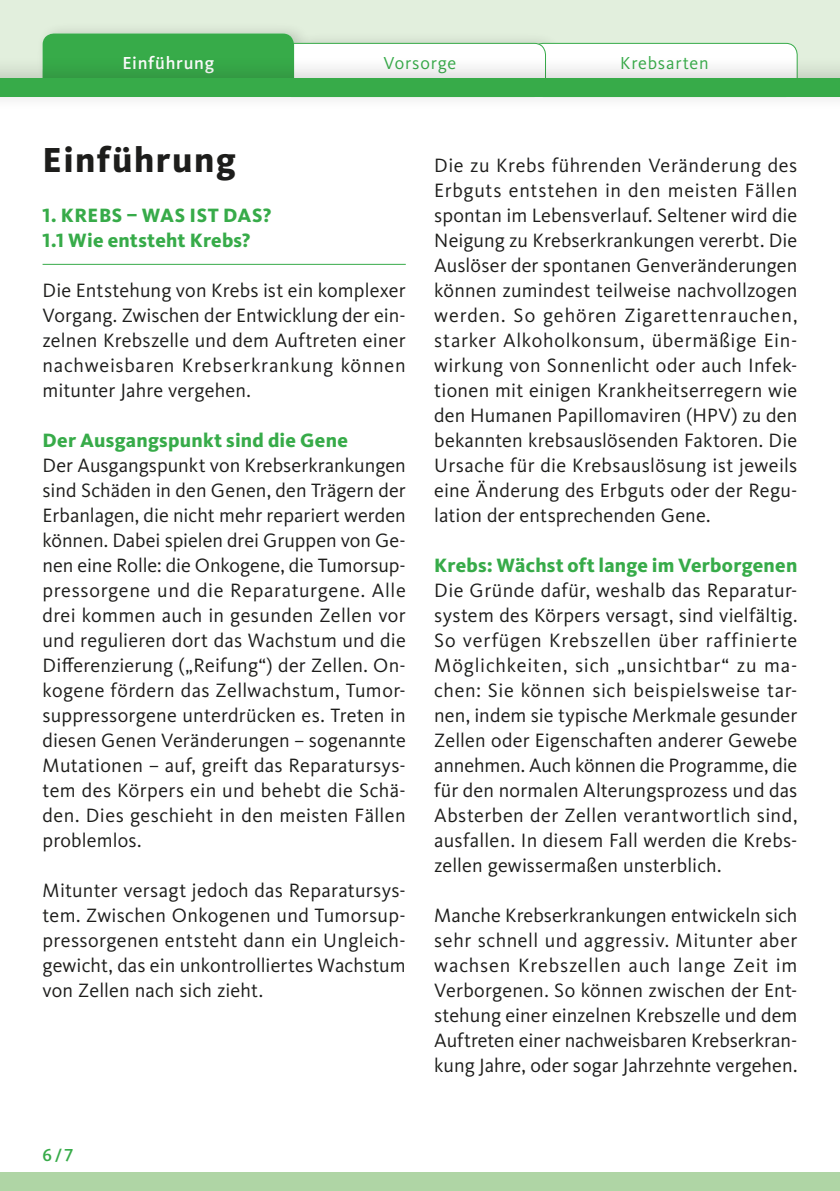
<style>
.page{position:relative;width:840px;height:1191px;background:#fff}
.page>*{position:absolute;margin:0;border:0;box-sizing:border-box;transform-origin:0 0}
.t1{font:800 36px "Kievit Pro";letter-spacing:.045em;color:#1d1d1b}
.t2{font:20px/25px "Kievit Pro";letter-spacing:.01em;color:#1d1d1b;text-align:justify}
.t3{font:800 20px/25px "Kievit Pro";letter-spacing:.015em;color:#37ab49}
.t4{font:18px "Kievit Pro";letter-spacing:.045em;color:#37ab49}
.t5{font:500 18px "Kievit Pro";letter-spacing:.04em;color:#fff}
.t6{font:500 18px "Kievit Pro";color:#37ab49}
</style>
<div class="page">
<div style="left:0;top:0;width:839px;height:78px;background:#e2efdd"></div>
<div style="left:0;top:1172px;width:839px;height:19px;background:#afd5a5"></div>
<div style="left:287px;top:32px;width:276px;height:59px;background:#1d1d1b;opacity:.2"></div>
<div style="left:531px;top:43px;width:265px;height:54px;background:#fff;border-radius:11px"></div>
<div style="left:531px;top:43px;width:266px;height:54px;border:1px solid #37ab49;border-radius:11px"></div>
<div style="left:36px;top:21px;width:276px;height:71px;background:#1d1d1b;opacity:.2"></div>
<hr style="left:43px;top:264px;width:362px;height:1px;background:#37ab49">
<div style="left:280px;top:43px;width:265px;height:54px;background:#fff;border-radius:11px"></div>
<div style="left:280px;top:43px;width:265px;height:54px;border:1px solid #37ab49;border-radius:11px"></div>
<div style="left:43px;top:33px;width:251px;height:64px;background:#37ab49;border-radius:11px"></div>
<div style="left:0;top:55px;width:839px;height:56px;background:#1d1d1b;opacity:.2"></div>
<div style="left:0;top:78px;width:839px;height:19px;background:#37ab49"></div>
<p class="t5" style="left:122px;top:52px;width:93px">Einführung</p>
<p class="t4" style="left:383px;top:52px;width:74px">Vorsorge</p>
<p class="t4" style="left:620px;top:52px;width:90px">Krebsarten</p>
<h1 class="t1" style="left:43px;top:138px;width:195px">Einführung</h1>
<p class="t3" style="left:43px;top:203px;width:230px">1. KREBS – WAS IST DAS?<br>1.1 Wie entsteht Krebs?</p>
<p class="t2" style="left:43px;top:278px;width:364px">Die Entstehung von Krebs ist ein komplexer Vorgang. Zwischen der Entwicklung der ein&shy;zelnen Krebszelle und dem Auftreten einer nachweisbaren Krebserkrankung können mitunter Jahre vergehen.</p>
<p class="t3" style="left:43px;top:428px;width:307px">Der Ausgangspunkt sind die Gene</p>
<p class="t2" style="left:43px;top:453px;width:364px">Der Ausgangspunkt von Krebserkrankungen sind Schäden in den Genen, den Trägern der Erbanlagen, die nicht mehr repariert werden können. Dabei spielen drei Gruppen von Ge&shy;nen eine Rolle: die Onkogene, die Tumorsup&shy;pressorgene und die Reparaturgene. Alle drei kommen auch in gesunden Zellen vor und regulieren dort das Wachstum und die Differenzierung („Reifung“) der Zellen. On&shy;kogene fördern das Zellwachstum, Tumor&shy;suppressorgene unterdrücken es. Treten in diesen Genen Veränderungen – sogenannte Mutationen – auf, greift das Reparatursys&shy;tem des Körpers ein und behebt die Schä&shy;den. Dies geschieht in den meisten Fällen problemlos.</p>
<p class="t2" style="left:43px;top:878px;width:364px">Mitunter versagt jedoch das Reparatursys&shy;tem. Zwischen Onkogenen und Tumorsup&shy;pressorgenen entsteht dann ein Ungleich&shy;gewicht, das ein unkontrolliertes Wachstum von Zellen nach sich zieht.</p>
<p class="t6" style="left:43px;top:1144px;width:33px">6/7</p>
<p class="t2" style="left:434px;top:153px;width:364px">Die zu Krebs führenden Veränderung des Erbguts entstehen in den meisten Fällen spontan im Lebensverlauf. Seltener wird die Neigung zu Krebserkrankungen vererbt. Die Auslöser der spontanen Genveränderungen können zumindest teilweise nachvollzogen werden. So gehören Zigarettenrauchen, starker Alkoholkonsum, übermäßige Ein&shy;wirkung von Sonnenlicht oder auch Infek&shy;tionen mit einigen Krankheitserregern wie den Humanen Papillomaviren (HPV) zu den bekannten krebsauslösenden Faktoren. Die Ursache für die Krebsauslösung ist jeweils eine Änderung des Erbguts oder der Regu&shy;lation der entsprechenden Gene.</p>
<p class="t3" style="left:434px;top:553px;width:364px">Krebs: Wächst oft lange im Verborgenen</p>
<p class="t2" style="left:434px;top:578px;width:364px">Die Gründe dafür, weshalb das Reparatur&shy;system des Körpers versagt, sind vielfältig.<br>So verfügen Krebszellen über raffinierte Möglichkeiten, sich „unsichtbar“ zu ma&shy;chen: Sie können sich beispielsweise tar&shy;nen, indem sie typische Merkmale gesunder Zellen oder Eigenschaften anderer Gewebe annehmen. Auch können die Programme, die für den normalen Alterungsprozess und das Absterben der Zellen verantwortlich sind, ausfallen. In diesem Fall werden die Krebs&shy;zellen gewissermaßen unsterblich.</p>
<p class="t2" style="left:434px;top:903px;width:364px">Manche Krebserkrankungen entwickeln sich sehr schnell und aggressiv. Mitunter aber wachsen Krebszellen auch lange Zeit im Verborgenen. So können zwischen der Ent&shy;stehung einer einzelnen Krebszelle und dem Auftreten einer nachweisbaren Krebserkran&shy;kung Jahre, oder sogar Jahrzehnte vergehen.</p>
</div>
